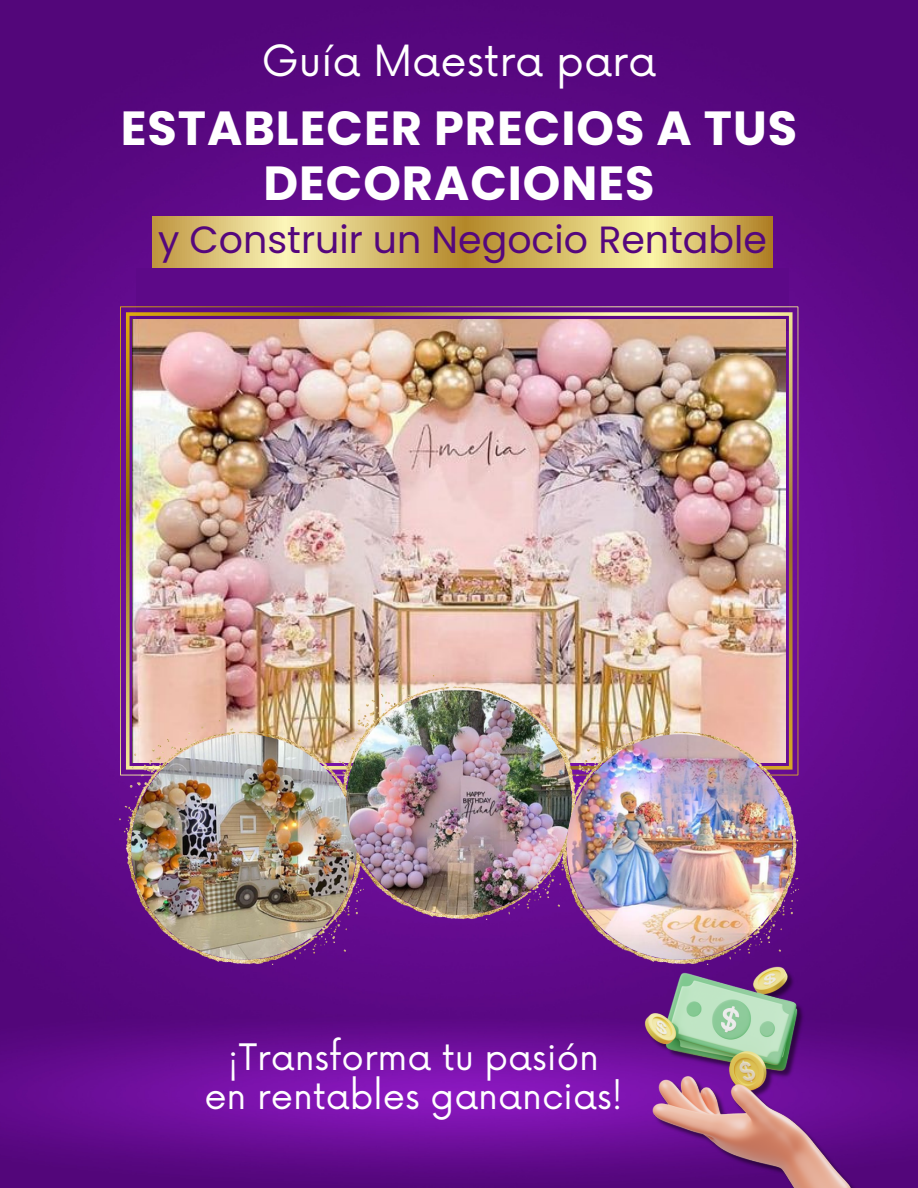
<style>
.page{position:relative;width:918px;height:1188px;background:#fff}
.page>*{position:absolute;margin:0;border:0;box-sizing:border-box;transform-origin:0 0}
.t1{font:700 47.85px/55.3px "Poppins";letter-spacing:.02em;color:#fff;text-align:center}
.t2{font:41.85px "Now";color:#fff}
.t3{font:37.95px "Poppins";color:#55077d}
.t4{font:35.55px "Now";color:#fff}
</style>
<div class="page">
<img style="left:0;top:0;width:918px;height:1188px">
<img style="left:645px;top:965px;width:216px;height:223px">
<svg style="left:153px;top:216px;width:619px;height:52px;background:#d7be6d"></svg>
<div style="left:136px;top:268px;width:653px;height:62px;background:#5d0988"></div>
<svg style="left:120px;top:306px;width:678px;height:415px"></svg>
<img style="left:133px;top:319px;width:652px;height:402px">
<img style="left:120px;top:721px;width:244px;height:244px">
<img style="left:555px;top:721px;width:244px;height:244px">
<img style="left:334px;top:676px;width:244px;height:244px">
<img style="left:131px;top:734px;width:226px;height:226px;border-radius:50%">
<img style="left:346px;top:690px;width:226px;height:225px;border-radius:50%">
<img style="left:567px;top:734px;width:225px;height:226px;border-radius:50%">
<h1 class="t2" style="left:262px;top:38px;width:396px">Guía Maestra para</h1>
<p class="t1" style="left:121px;top:101px;width:678px">ESTABLECER PRECIOS A TUS<br>DECORACIONES</p>
<h2 class="t3" style="left:158px;top:213px;width:610px">y Construir un Negocio Rentable</h2>
<p class="t4" style="left:228px;top:1037px;width:373px">¡Transforma tu pasión</p>
<p class="t4" style="left:204px;top:1076px;width:420px">en rentables ganancias!</p>
</div>
